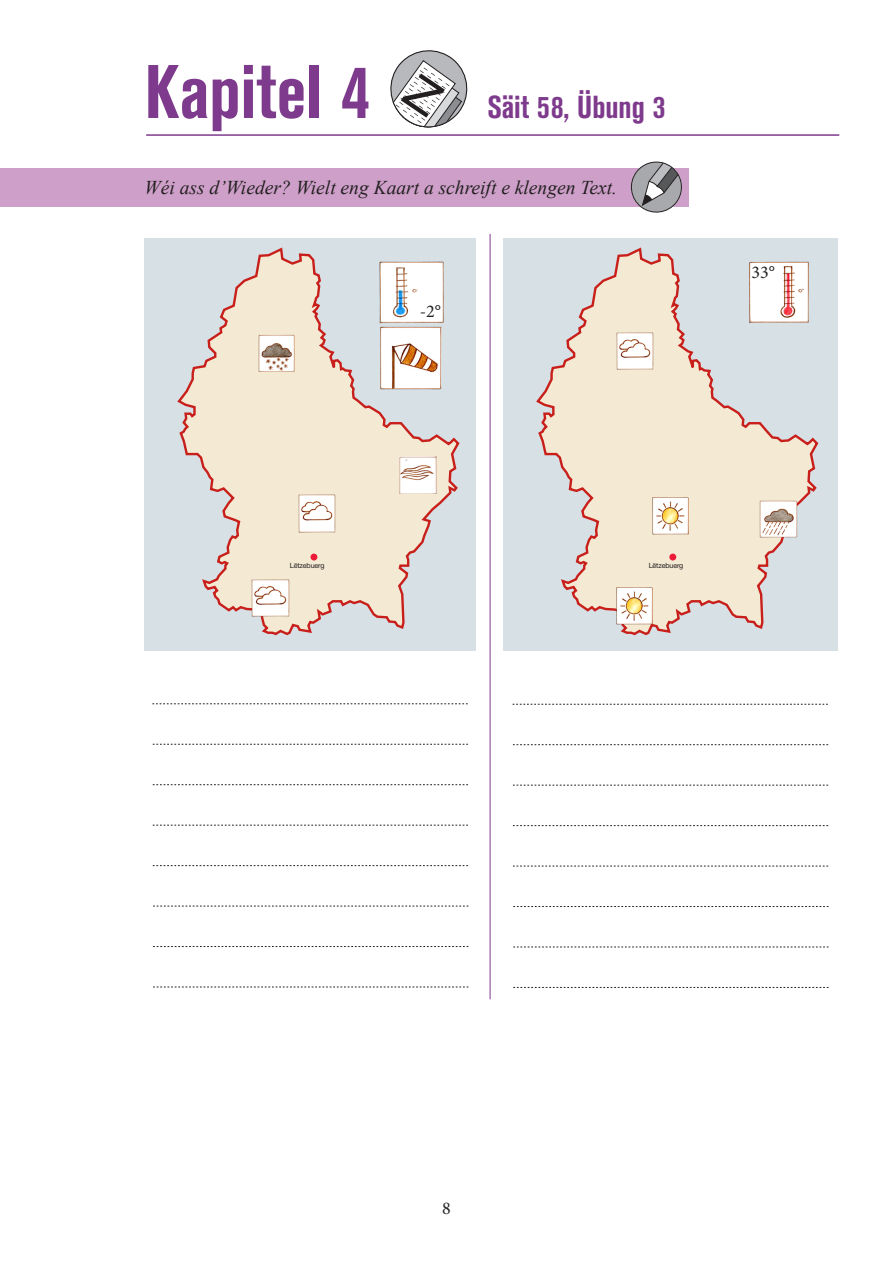
<style>
.page{position:relative;width:893px;height:1263px;background:#fff}
.page>*{position:absolute;margin:0;border:0;box-sizing:border-box;transform-origin:0 0}
.t1{font:700 condensed 75px "Akzidenz Grotesk BE";color:#7e3a8c}
.t2{font:700 condensed 31.5px "Akzidenz Grotesk BE";color:#7e3a8c}
.List_Paragraph{font:italic 19.5px "Times New Roman";color:#231f20}
.t3{font:18px "Minion Pro";color:#231f20}
.t4{font:7.2px "Helvetica Neue LT Std";letter-spacing:-.015em;color:#231f20}
</style>
<div class="page">
<svg style="left:390px;top:50px;width:78px;height:78px"></svg>
<hr style="left:146px;top:134px;width:693px;height:2px;background:#7e3a8c">
<div style="left:0;top:168px;width:689px;height:38px;background:#cea0c9"></div>
<svg style="left:630px;top:161px;width:53px;height:52px"></svg>
<div style="left:145px;top:238px;width:331px;height:413px;background:#d6e0e5"></div>
<svg style="left:177px;top:247px;width:283px;height:389px"></svg>
<div style="left:310px;top:554px;width:7px;height:6px;background:#ed1a3a;border-radius:50%"></div>
<hr style="left:490px;top:234px;width:1px;height:765px;background:#7e3a8c">
<div style="left:503px;top:238px;width:335px;height:413px;background:#d6e0e5"></div>
<svg style="left:536px;top:247px;width:283px;height:389px"></svg>
<div style="left:669px;top:554px;width:7px;height:6px;background:#ed1a3a;border-radius:50%"></div>
<img style="left:748px;top:261px;width:61px;height:63px">
<img style="left:652px;top:496px;width:37px;height:38px">
<img style="left:298px;top:495px;width:38px;height:37px">
<img style="left:259px;top:334px;width:36px;height:37px">
<img style="left:380px;top:326px;width:62px;height:63px">
<img style="left:378px;top:261px;width:66px;height:63px">
<img style="left:252px;top:579px;width:38px;height:38px">
<img style="left:616px;top:332px;width:38px;height:38px">
<img style="left:760px;top:500px;width:37px;height:38px">
<img style="left:616px;top:587px;width:36px;height:38px">
<img style="left:400px;top:457px;width:36px;height:37px">
<svg style="left:152px;top:703px;width:316px;height:1px"></svg>
<svg style="left:153px;top:744px;width:315px;height:1px"></svg>
<svg style="left:153px;top:784px;width:315px;height:1px"></svg>
<svg style="left:153px;top:825px;width:315px;height:1px"></svg>
<svg style="left:153px;top:865px;width:315px;height:1px"></svg>
<svg style="left:153px;top:906px;width:315px;height:1px"></svg>
<svg style="left:153px;top:946px;width:315px;height:1px"></svg>
<svg style="left:153px;top:987px;width:315px;height:1px"></svg>
<svg style="left:513px;top:704px;width:315px;height:1px"></svg>
<svg style="left:513px;top:744px;width:315px;height:1px"></svg>
<svg style="left:513px;top:785px;width:315px;height:1px"></svg>
<svg style="left:513px;top:825px;width:315px;height:1px"></svg>
<svg style="left:513px;top:866px;width:315px;height:1px"></svg>
<svg style="left:513px;top:906px;width:315px;height:1px"></svg>
<svg style="left:513px;top:947px;width:315px;height:1px"></svg>
<svg style="left:513px;top:987px;width:315px;height:1px"></svg>
<p class="t1" style="left:145px;top:49px;width:227px">Kapitel 4</p>
<p class="t2" style="left:487px;top:89px;width:179px">Säit 58, Übung 3</p>
<p class="List_Paragraph" style="left:145px;top:174px;width:474px">Wéi ass d’Wieder? Wielt eng Kaart a schreift e klengen Text.</p>
<p class="t3" style="left:420px;top:299px;width:23px">-2°</p>
<p class="t3" style="left:752px;top:260px;width:25px">33°</p>
<p class="t4" style="left:290px;top:561px;width:36px">Lëtzebuerg</p>
<p class="t4" style="left:649px;top:561px;width:36px">Lëtzebuerg</p>
<p class="t3" style="left:442px;top:1196px;width:10px">8</p>
</div>
